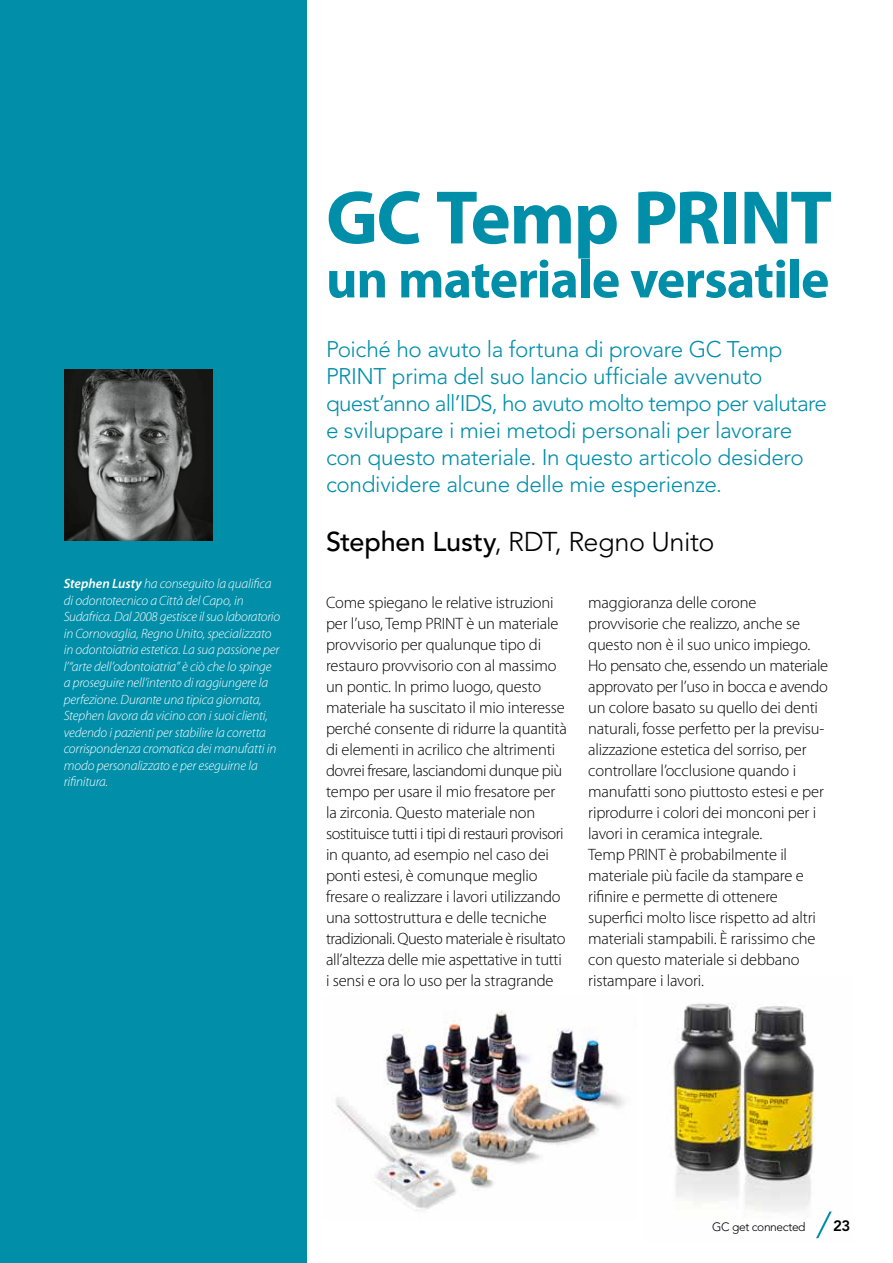
<style>
.page{position:relative;width:893px;height:1263px;background:#fff}
.page>*{position:absolute;margin:0;border:0;box-sizing:border-box;transform-origin:0 0}
.t1{font:700 76.5px "Myriad Pro";letter-spacing:-.025em;color:#008ea9}
.t2{font:700 54px "Myriad Pro";letter-spacing:-.02em;color:#008ea9}
.t3{font:300 27px "Avenir LT Std";letter-spacing:-.015em;color:#000}
.t4{font:300 22.5px/27px "Avenir LT Std";letter-spacing:-.015em;color:#008ea9}
.t5{font:300 16.5px/21px "Myriad Pro";letter-spacing:-.01em;color:#000}
.t6{font:800 15px "Avenir LT Std";color:#000}
.t7{font:italic 300 13.5px/16.5px "Myriad Pro";letter-spacing:-.015em;color:#fff}
.t8{font:300 12px "Avenir LT Std";letter-spacing:-.03em;color:#000}
.s1{font-weight:600}
.s2{font-weight:500}
</style>
<div class="page">
<div style="left:0;top:0;width:306px;height:1263px;background:#008ea9"></div>
<img style="left:64px;top:370px;width:149px;height:170px">
<img style="left:335px;top:1010px;width:290px;height:201px">
<img style="left:673px;top:1003px;width:159px;height:236px">
<p class="t7" style="left:64px;top:576px;width:218px"><span class="s1">Stephen Lusty</span> ha conseguito la qualifica di odontotecnico a Città del Capo, in Sudafrica. Dal 2008 gestisce il suo laboratorio in Cornovaglia, Regno Unito, specializzato in odontoiatria estetica. La sua passione per l’“arte dell’odontoiatria” è ciò che lo spinge a proseguire nell’intento di raggiungere la perfezione. Durante una tipica giornata, Stephen lavora da vicino con i suoi clienti, vedendo i pazienti per stabilire la corretta corrispondenza cromatica dei manufatti in modo personalizzato e per eseguirne la rifinitura.</p>
<h1 class="t1" style="left:326px;top:175px;width:508px">GC Temp PRINT</h1>
<h2 class="t2" style="left:326px;top:249px;width:505px">un materiale versatile</h2>
<p class="t4" style="left:326px;top:336px;width:503px">Poiché ho avuto la fortuna di provare GC Temp PRINT prima del suo lancio ufficiale avvenuto quest’anno all’IDS, ho avuto molto tempo per valutare e sviluppare i miei metodi personali per lavorare con questo materiale. In questo articolo desidero condividere alcune delle mie esperienze.</p>
<h3 class="t3" style="left:326px;top:526px;width:390px"><span class="s2">Stephen Lusty</span>, RDT, Regno Unito</h3>
<p class="t5" style="left:326px;top:592px;width:242px">Come spiegano le relative istruzioni per l’uso, Temp PRINT è un materiale provvisorio per qualunque tipo di restauro provvisorio con al massimo un pontic. In primo luogo, questo materiale ha suscitato il mio interesse perché consente di ridurre la quantità di elementi in acrilico che altrimenti dovrei fresare, lasciandomi dunque più tempo per usare il mio fresatore per la zirconia. Questo materiale non sostituisce tutti i tipi di restauri provisori in quanto, ad esempio nel caso dei ponti estesi, è comunque meglio fresare o realizzare i lavori utilizzando una sottostruttura e delle tecniche tradizionali. Questo materiale è risultato all’altezza delle mie aspettative in tutti i sensi e ora lo uso per la stragrande</p>
<p class="t5" style="left:588px;top:592px;width:241px">maggioranza delle corone provvisorie che realizzo, anche se questo non è il suo unico impiego.<br>Ho pensato che, essendo un materiale approvato per l’uso in bocca e avendo un colore basato su quello dei denti naturali, fosse perfetto per la previsu&shy;alizzazione estetica del sorriso, per controllare l’occlusione quando i manufatti sono piuttosto estesi e per riprodurre i colori dei monconi per i lavori in ceramica integrale.<br>Temp PRINT è probabilmente il materiale più facile da stampare e rifinire e permette di ottenere superfici molto lisce rispetto ad altri materiali stampabili. È rarissimo che con questo materiale si debbano ristampare i lavori.</p>
<p class="t8" style="left:712px;top:1219px;width:95px">GC get connected</p>
<p class="t6" style="left:833px;top:1216px;width:19px">23</p>
</div>
